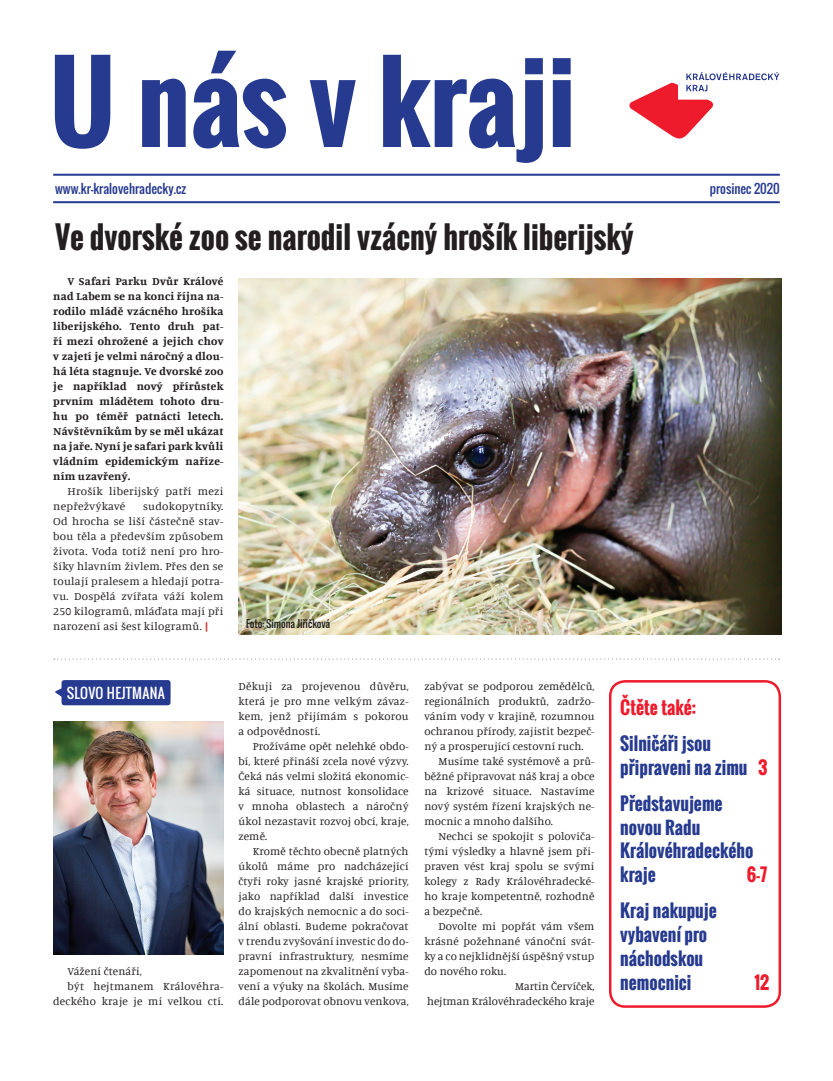
<style>
.page{position:relative;width:833px;height:1081px;background:#fff}
.page>*{position:absolute;margin:0;border:0;box-sizing:border-box;transform-origin:0 0}
.t1{font:700 104.88px "Oswald";color:#263a8f}
.t2{font:700 30px "Oswald";color:#231f20}
.t3{font:700 17.5px/23.8px "Oswald";color:#263a8f}
.t4{font:700 17.5px "Oswald";color:#ee1b2c}
.t5{font:13.75px "Oswald";letter-spacing:.02em;color:#fff}
.t6{font:12.5px "Oswald";color:#263a8f}
.t7{font:11.25px/15px "Manuale";letter-spacing:.01em;color:#231f20;text-align:justify}
.t8{font:700 11.25px/15px "Manuale";letter-spacing:.02em;color:#231f20;text-align:justify}
.t9{font:10px "Oswald";letter-spacing:-.01em;color:#231f20}
.s1{font-weight:700;color:#d1232a}
.s2{color:#ee1b2c}
</style>
<div class="page">
<svg style="left:629px;top:72px;width:150px;height:67px"></svg>
<hr style="left:53px;top:201px;width:727px;height:2px;background:#263a8f">
<hr style="left:53px;top:174px;width:727px;height:2px;background:#263a8f">
<svg style="left:55px;top:687px;width:7px;height:12px"></svg>
<div style="left:62px;top:680px;width:109px;height:25px;background:#263a8f;border-radius:3px"></div>
<svg style="left:54px;top:658px;width:725px;height:2px"></svg>
<img style="left:53px;top:721px;width:170px;height:234px">
<div style="left:609px;top:680px;width:172px;height:328px;border:2px solid #ee1b2c;border-radius:15px"></div>
<img style="left:238px;top:278px;width:543px;height:357px">
<h1 class="t1" style="left:50px;top:23px;width:527px">U nás v kraji</h1>
<p class="t6" style="left:55px;top:179px;width:133px">www.kr-kralovehradecky.cz</p>
<p class="t6" style="left:709px;top:179px;width:72px">prosinec 2020</p>
<h2 class="t2" style="left:55px;top:215px;width:580px">Ve dvorské zoo se narodil vzácný hrošík liberijský</h2>
<p class="t8" style="left:53px;top:273px;width:172px;text-indent:14px">V Safari Parku Dvůr Králové nad Labem se na konci října na&shy;rodilo mládě vzácného hrošíka liberijského. Tento druh pat&shy;ří mezi ohrožené a jejich chov v zajetí je velmi náročný a dlou&shy;há léta stagnuje. Ve dvorské zoo je například nový přírůstek prvním mládětem tohoto dru&shy;hu po téměř patnácti letech.<br>Návštěvníkům by se měl ukázat na jaře. Nyní je safari park kvůli vládním epidemickým naříze&shy;ním uzavřený.</p>
<p class="t7" style="left:53px;top:483px;width:172px;text-indent:14px">Hrošík liberijský patří mezi nepřežvýkavé</p>
<p class="t7" style="left:53px;top:498px;width:172px;text-indent:90px">sudokopytníky.<br>Od hrocha se liší částečně stav&shy;bou těla a především způsobem života. Voda totiž není pro hro&shy;šíky hlavním živlem. Přes den se toulají pralesem a hledají potra&shy;vu. Dospělá zvířata váží kolem 250 kilogramů, mláďata mají při narození asi šest kilogramů. <span class="s1">|</span></p>
<p class="t9" style="left:246px;top:616px;width:85px">Foto: Simona Jiřičková</p>
<p class="t5" style="left:67px;top:682px;width:100px">Slovo hejtmana</p>
<p class="t7" style="left:67px;top:963px;width:76px">Vážení čtenáři,</p>
<p class="t7" style="left:67px;top:978px;width:157px">být hejtmanem Královéhra-</p>
<p class="t7" style="left:53px;top:993px;width:172px">deckého kraje je mi velkou ctí.</p>
<p class="t7" style="left:238px;top:678px;width:172px">Děkuji za projevenou důvěru, která je pro mne velkým závaz&shy;kem, jenž přijímám s pokorou a odpovědností.</p>
<p class="t7" style="left:238px;top:738px;width:172px;text-indent:14px">Prožíváme opět nelehké obdo&shy;bí, které přináší zcela nové výzvy.<br>Čeká nás velmi složitá ekonomic&shy;ká situace, nutnost konsolidace v mnoha oblastech a náročný úkol nezastavit rozvoj obcí, kraje, země.</p>
<p class="t7" style="left:238px;top:843px;width:172px;text-indent:14px">Kromě těchto obecně platných úkolů máme pro nadcházející čtyři roky jasné krajské priority, jako například další investice do krajských nemocnic a do soci&shy;ální oblasti. Budeme pokračovat v trendu zvyšování investic do do&shy;pravní infrastruktury, nesmíme zapomenout na zkvalitnění vyba&shy;vení a výuky na školách. Musíme dále podporovat obnovu venkova,</p>
<p class="t7" style="left:424px;top:678px;width:172px">zabývat se podporou zemědělců,</p>
<p class="t7" style="left:424px;top:693px;width:172px">regionálních produktů, zadržo-</p>
<p class="t7" style="left:424px;top:708px;width:172px">váním vody v krajině, rozumnou</p>
<p class="t7" style="left:424px;top:723px;width:172px">ochranou přírody, zajistit bezpeč-</p>
<p class="t7" style="left:424px;top:738px;width:161px">ný a prosperující cestovní ruch.</p>
<p class="t7" style="left:438px;top:753px;width:157px">Musíme také systémově a prů-</p>
<p class="t7" style="left:424px;top:768px;width:172px">běžné připravovat náš kraj a obce</p>
<p class="t7" style="left:424px;top:783px;width:172px">na krizové situace. Nastavíme</p>
<p class="t7" style="left:424px;top:798px;width:172px">nový systém řízení krajských ne-</p>
<p class="t7" style="left:424px;top:813px;width:130px">mocnic a mnoho dalšího.</p>
<p class="t7" style="left:438px;top:828px;width:157px">Nechci se spokojit s poloviča-</p>
<p class="t7" style="left:424px;top:843px;width:172px">tými výsledky a hlavně jsem při-</p>
<p class="t7" style="left:424px;top:858px;width:172px">praven vést kraj spolu se svými</p>
<p class="t7" style="left:424px;top:873px;width:172px">kolegy z Rady Královéhradecké-</p>
<p class="t7" style="left:424px;top:888px;width:172px">ho kraje kompetentně, rozhodně</p>
<p class="t7" style="left:424px;top:903px;width:59px">a bezpečně.</p>
<p class="t7" style="left:438px;top:918px;width:157px">Dovolte mi popřát vám všem</p>
<p class="t7" style="left:424px;top:933px;width:172px">krásné požehnané vánoční svát-</p>
<p class="t7" style="left:424px;top:948px;width:172px">ky a co nejklidnější úspěšný vstup</p>
<p class="t7" style="left:424px;top:963px;width:83px">do nového roku.</p>
<p class="t7" style="left:515px;top:978px;width:81px">Martin Červíček,</p>
<p class="t7" style="left:427px;top:993px;width:169px">hejtman Královéhradeckého kraje</p>
<h3 class="t4" style="left:620px;top:694px;width:77px">Čtěte také:</h3>
<h3 class="t3" style="left:620px;top:732px;width:149px">Silničáři jsou připraveni na zimu <span class="s2">3</span></h3>
<h3 class="t3" style="left:620px;top:792px;width:135px">Představujeme novou Radu<br>Královéhradeckého kraje</h3>
<h3 class="t4" style="left:747px;top:861px;width:22px">6-7</h3>
<h3 class="t3" style="left:620px;top:899px;width:98px">Kraj nakupuje vybavení pro náchodskou nemocnici</h3>
<h3 class="t4" style="left:754px;top:969px;width:16px">12</h3>
</div>
